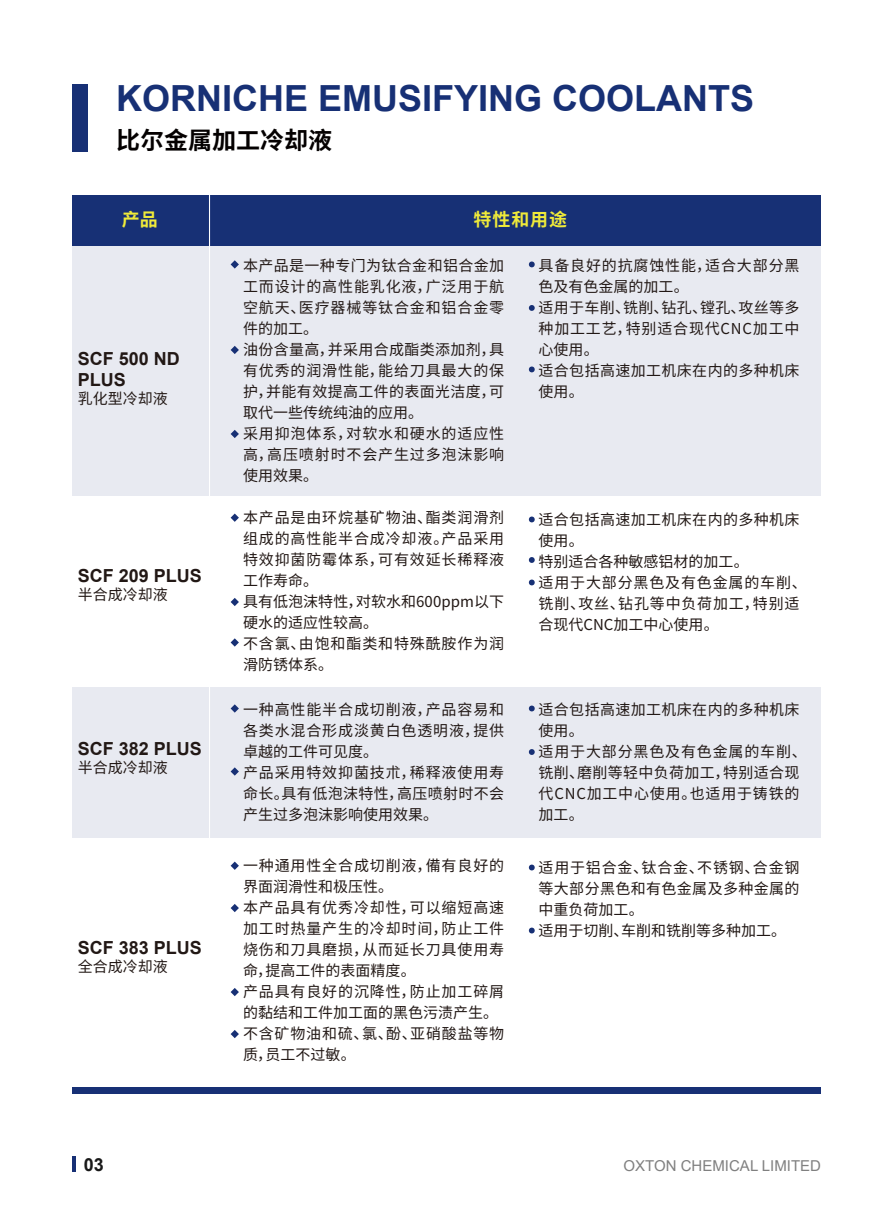
<style>
.page{position:relative;width:893px;height:1212px;background:#fff}
.page>*{position:absolute;margin:0;border:0;box-sizing:border-box;transform-origin:0 0}
.t1{font:700 36px "Arial";color:#173075}
.t2{font:700 24px "Source Han Sans CN";color:#040000}
.t3{font:700 18px/21.6px "Arial";color:#221815}
.t4{font:700 18px "Source Han Sans CN";letter-spacing:.05em;color:#efea3a}
.t5{font:700 18px "Arial";color:#191919}
.t6{font:15px/21px "Source Han Sans CN";letter-spacing:.055em;color:#221815}
.t7{font:15px/21px "Source Han Sans CN";letter-spacing:.025em;color:#221815}
.t8{font:15px "Arial";color:#808080}
</style>
<div class="page">
<div style="left:72px;top:195px;width:749px;height:300px;background:#e8eaf1"></div>
<div style="left:72px;top:687px;width:749px;height:150px;background:#e8eaf1"></div>
<div style="left:72px;top:195px;width:749px;height:50px;background:#173075"></div>
<hr style="left:209px;top:195px;width:1px;height:714px;background:#fff">
<svg style="left:231px;top:513px;width:8px;height:9px"></svg>
<svg style="left:529px;top:516px;width:6px;height:7px"></svg>
<svg style="left:529px;top:557px;width:6px;height:6px"></svg>
<svg style="left:529px;top:579px;width:6px;height:7px"></svg>
<svg style="left:231px;top:598px;width:8px;height:8px"></svg>
<svg style="left:231px;top:638px;width:8px;height:9px"></svg>
<svg style="left:231px;top:861px;width:8px;height:9px"></svg>
<svg style="left:529px;top:864px;width:6px;height:7px"></svg>
<svg style="left:529px;top:927px;width:6px;height:7px"></svg>
<svg style="left:231px;top:904px;width:8px;height:8px"></svg>
<svg style="left:231px;top:988px;width:8px;height:8px"></svg>
<svg style="left:231px;top:1030px;width:8px;height:8px"></svg>
<svg style="left:529px;top:705px;width:6px;height:7px"></svg>
<svg style="left:529px;top:749px;width:6px;height:6px"></svg>
<svg style="left:231px;top:704px;width:8px;height:9px"></svg>
<svg style="left:231px;top:767px;width:8px;height:9px"></svg>
<svg style="left:529px;top:261px;width:6px;height:7px"></svg>
<svg style="left:529px;top:305px;width:6px;height:6px"></svg>
<svg style="left:529px;top:366px;width:6px;height:7px"></svg>
<svg style="left:231px;top:260px;width:8px;height:9px"></svg>
<svg style="left:231px;top:346px;width:8px;height:8px"></svg>
<svg style="left:231px;top:430px;width:8px;height:8px"></svg>
<div style="left:72px;top:1088px;width:749px;height:6px;background:#173075"></div>
<div style="left:72px;top:84px;width:15px;height:68px;background:#173075"></div>
<hr style="left:73px;top:1157px;width:3px;height:15px;background:#173075">
<h1 class="t1" style="left:116px;top:73px;width:640px">KORNICHE EMUSIFYING COOLANTS</h1>
<h2 class="t2" style="left:116px;top:127px;width:217px">比尔金属加工冷却液</h2>
<p class="t4" style="left:122px;top:209px;width:37px">产品</p>
<p class="t4" style="left:474px;top:209px;width:95px">特性和用途</p>
<p class="t3" style="left:78px;top:348px;width:104px">SCF 500 ND<br>PLUS</p>
<p class="t6" style="left:78px;top:389px;width:92px">乳化型冷却液</p>
<p class="t3" style="left:78px;top:565px;width:126px">SCF 209 PLUS</p>
<p class="t6" style="left:78px;top:584px;width:92px">半合成冷却液</p>
<p class="t3" style="left:78px;top:738px;width:126px">SCF 382 PLUS</p>
<p class="t6" style="left:78px;top:757px;width:92px">半合成冷却液</p>
<p class="t3" style="left:78px;top:937px;width:126px">SCF 383 PLUS</p>
<p class="t6" style="left:78px;top:956px;width:92px">全合成冷却液</p>
<p class="t6" style="left:243px;top:256px;width:263px">本产品是一种专门为钛合金和铝合金加工而设计的高性能乳化液，广泛用于航空航天、医疗器械等钛合金和铝合金零件的加工。<br>油份含量高，并采用合成酯类添加剂，具有优秀的润滑性能，能给刀具最大的保护，并能有效提高工件的表面光洁度，可取代一些传统纯油的应用。<br>采用抑泡体系，对软水和硬水的适应性高，高压喷射时不会产生过多泡沫影响使用效果。</p>
<p class="t7" style="left:538px;top:256px;width:262px">具备良好的抗腐蚀性能，适合大部分黑色及有色金属的加工。<br>适用于车削、铣削、钻孔、镗孔、攻丝等多种加工工艺，特别适合现代CNC加工中心使用。<br>适合包括高速加工机床在内的多种机床使用。</p>
<p class="t6" style="left:243px;top:508px;width:263px">本产品是由环烷基矿物油、酯类润滑剂组成的高性能半合成冷却液。产品采用特效抑菌防霉体系，可有效延长稀释液工作寿命。<br>具有低泡沫特性，对软水和600ppm以下硬水的适应性较高。<br>不含氯、由饱和酯类和特殊酰胺作为润滑防锈体系。</p>
<p class="t7" style="left:538px;top:509px;width:270px">适合包括高速加工机床在内的多种机床使用。<br>特别适合各种敏感铝材的加工。<br>适用于大部分黑色及有色金属的车削、铣削、攻丝、钻孔等中负荷加工，特别适合现代CNC加工中心使用。</p>
<p class="t6" style="left:243px;top:700px;width:263px">一种高性能半合成切削液，产品容易和各类水混合形成淡黄白色透明液，提供卓越的工件可见度。<br>产品采用特效抑菌技朮，稀释液使用寿命长。具有低泡沫特性，高压喷射时不会产生过多泡沫影响使用效果。</p>
<p class="t7" style="left:538px;top:700px;width:270px">适合包括高速加工机床在内的多种机床使用。<br>适用于大部分黑色及有色金属的车削、铣削、磨削等轻中负荷加工，特别适合现代CNC加工中心使用。也适用于铸铁的加工。</p>
<p class="t6" style="left:243px;top:856px;width:263px">一种通用性全合成切削液，備有良好的界面润滑性和极压性。<br>本产品具有优秀冷却性，可以缩短高速加工时热量产生的冷却时间，防止工件烧伤和刀具磨损，从而延长刀具使用寿命，提高工件的表面精度。<br>产品具有良好的沉降性，防止加工碎屑的黏结和工件加工面的黑色污渍产生。不含矿物油和硫、氯、酚、亚硝酸盐等物质，员工不过敏。</p>
<p class="t7" style="left:538px;top:857px;width:263px">适用于铝合金、钛合金、不锈钢、合金钢等大部分黑色和有色金属及多种金属的中重负荷加工。<br>适用于切削、车削和铣削等多种加工。</p>
<p class="t5" style="left:84px;top:1152px;width:22px">03</p>
<p class="t8" style="left:624px;top:1155px;width:199px">OXTON CHEMICAL LIMITED</p>
</div>
